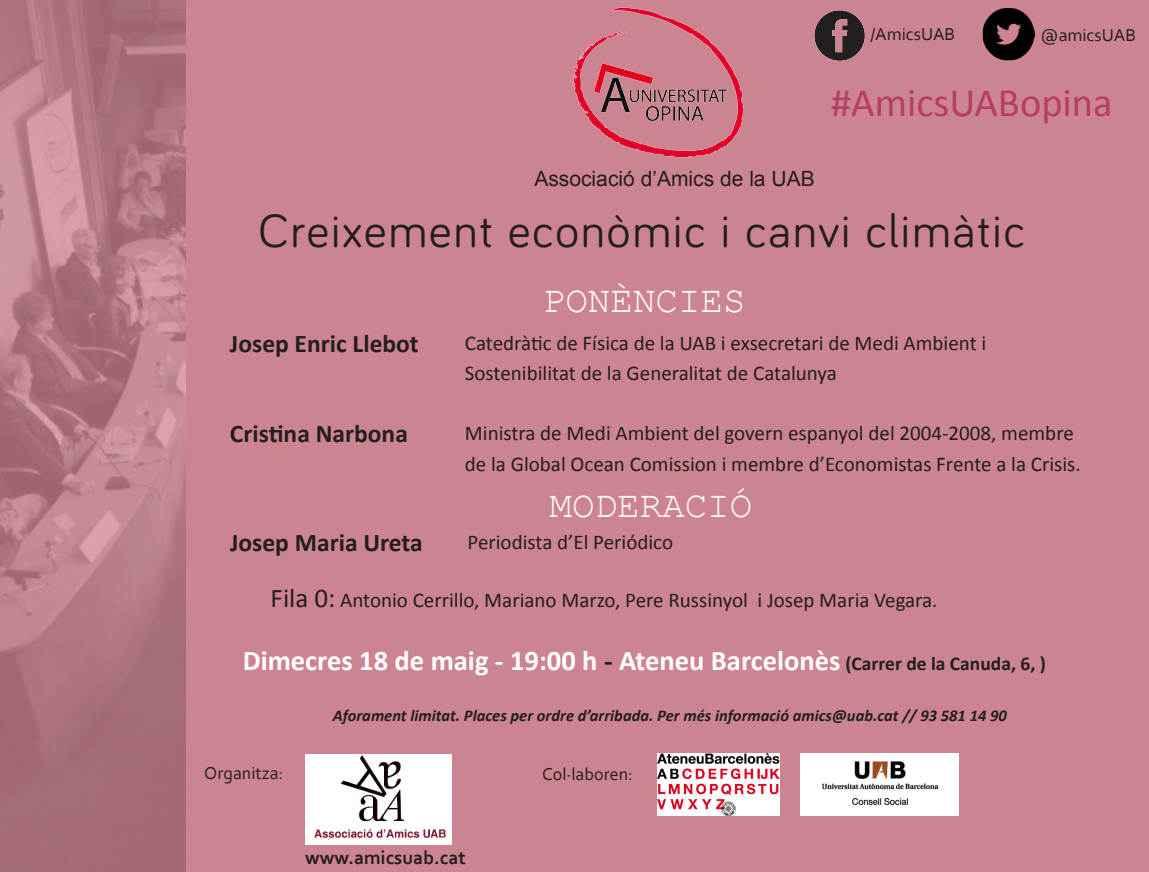
<style>
.page{position:relative;width:1149px;height:872px;background:#fff}
.page>*{position:absolute;margin:0;border:0;box-sizing:border-box;transform-origin:0 0}
.t1{font:48px "Bariol";letter-spacing:.04em;color:#231f20}
.t2{font:40.5px "Calibri";color:#b63d63}
.t3{font:37.5px "Courier New";color:#fff}
.t4{font:700 28.5px "Calibri";color:#fff}
.t5{font:700 25.5px "Calibri";color:#231f20}
.t6{font:21px/30px "Calibri";color:#231f20}
.t7{font:21px "Arial";color:#231f20}
.t8{font:700 19.5px "Corbel";color:#231f20}
.t9{font:18px "Corbel";color:#231f20}
.t10{font:italic 700 16.5px "Calibri";color:#231f20}
.s1{font-size:27px}
.s2{color:#231f20}
.s3{font-size:19.5px;color:#231f20}
</style>
<div class="page">
<div style="left:0;top:0;width:1148px;height:872px;background:#cd8491"></div>
<img style="left:0;top:0;width:186px;height:872px">
<img style="left:305px;top:754px;width:146px;height:90px">
<img style="left:800px;top:753px;width:158px;height:62px">
<img style="left:573px;top:7px;width:171px;height:151px">
<img style="left:814px;top:10px;width:51px;height:51px">
<img style="left:982px;top:8px;width:52px;height:53px">
<img style="left:657px;top:753px;width:121px;height:62px">
<p class="t9" style="left:870px;top:23px;width:86px">/AmicsUAB</p>
<p class="t9" style="left:1040px;top:24px;width:97px">@amicsUAB</p>
<p class="t2" style="left:830px;top:77px;width:283px">#AmicsUABopina</p>
<p class="t7" style="left:534px;top:165px;width:282px">Associació d’Amics de la UAB</p>
<p class="t1" style="left:258px;top:198px;width:767px">Creixement econòmic i canvi climàtic</p>
<p class="t5" style="left:230px;top:327px;width:190px">Josep Enric Llebot</p>
<p class="t5" style="left:230px;top:418px;width:179px">Cristina Narbona</p>
<p class="t3" style="left:542px;top:277px;width:204px">PONÈNCIES</p>
<p class="t6" style="left:465px;top:328px;width:523px">Catedràtic de Física de la UAB i exsecretari de Medi Ambient i<br>Sostenibilitat de la Generalitat de Catalunya</p>
<p class="t6" style="left:465px;top:418px;width:617px">Ministra de Medi Ambient del govern espanyol del 2004-2008, membre de la Global Ocean Comission i membre d’Economistas Frente a la Crisis.</p>
<p class="t3" style="left:549px;top:482px;width:204px">MODERACIÓ</p>
<p class="t5" style="left:230px;top:526px;width:194px">Josep Maria Ureta</p>
<p class="t6" style="left:467px;top:527px;width:207px">Periodista d’El Periódico</p>
<p class="t6" style="left:270px;top:585px;width:668px"><span class="s1">Fila 0:</span> Antonio Cerrillo, Mariano Marzo, Pere Russinyol i Josep Maria Vegara.</p>
<p class="t4" style="left:243px;top:643px;width:804px">Dimecres 18 de maig - 19:00 h <span class="s2">-</span> Ateneu Barcelonès <span class="s3">(Carrer de la Canuda, 6, )</span></p>
<p class="t10" style="left:332px;top:705px;width:675px">Aforament limitat. Places per ordre d’arribada. Per més informació amics@uab.cat // 93 581 14 90</p>
<p class="t9" style="left:204px;top:762px;width:81px">Organitza:</p>
<p class="t9" style="left:542px;top:762px;width:92px">Col·laboren:</p>
<p class="t8" style="left:305px;top:845px;width:162px">www.amicsuab.cat</p>
</div>
